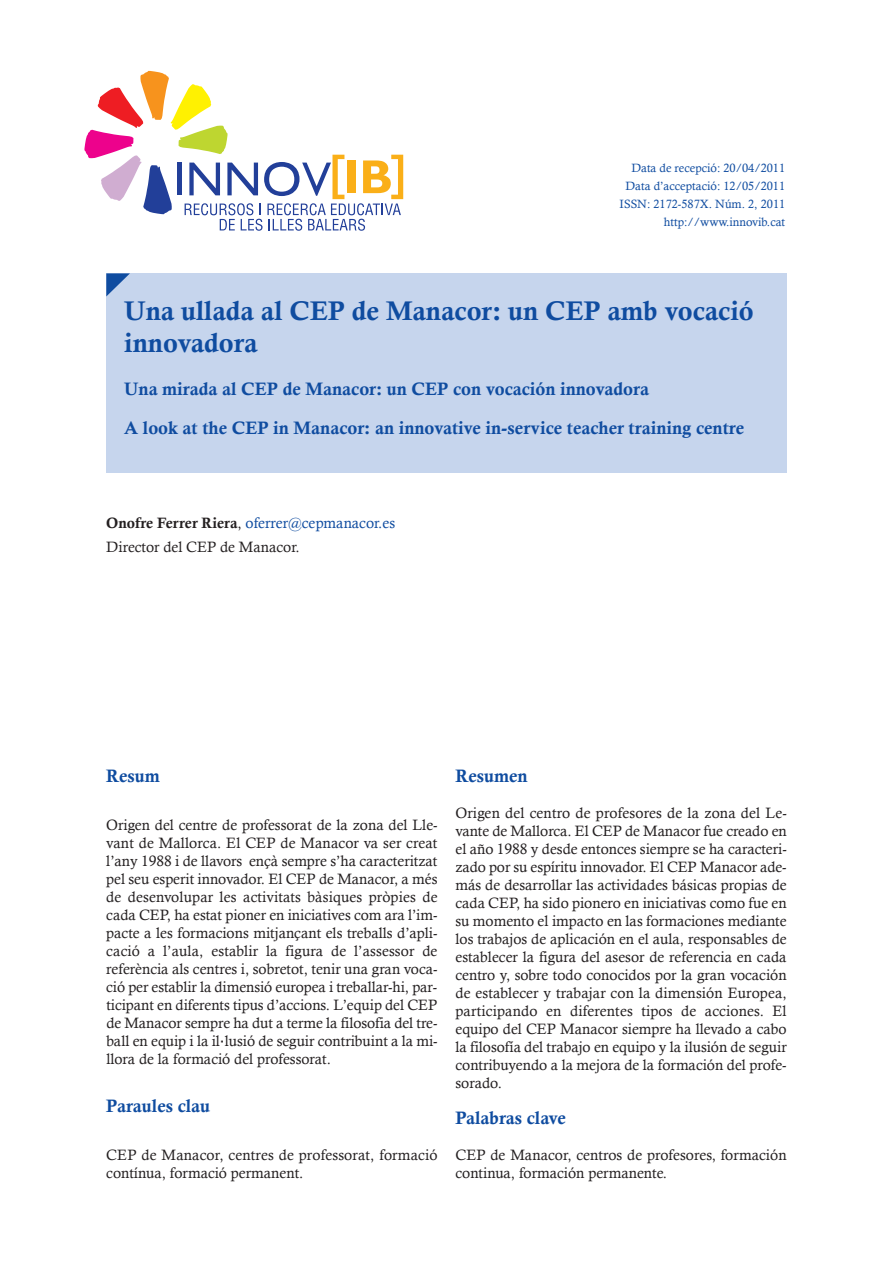
<style>
.page{position:relative;width:893px;height:1263px;background:#fff}
.page>*{position:absolute;margin:0;border:0;box-sizing:border-box;transform-origin:0 0}
.t1{font:27px/32.4px "Calis MT Bol";color:#0f4ca0}
.t2{font:18px/38.5px "Calis MT Bol";color:#0f4ca0}
.t3{font:15px/18px "Calisto";color:#231f20}
.t4{font:12px/18px "Calisto";color:#0f4ca0;text-align:right}
.s1{font-family:"Calis MT Bol"}
.s2{color:#0f4ca0}
.s3{font-family:"Lucida Grande"}
</style>
<div class="page">
<div style="left:106px;top:273px;width:681px;height:200px;background:#c6d5ed"></div>
<svg style="left:106px;top:273px;width:24px;height:23px"></svg>
<svg style="left:84px;top:71px;width:319px;height:160px"></svg>
<p class="t4" style="left:620px;top:159px;width:167px">Data de recepció: 20/04/2011<br>Data d’acceptació: 12/05/2011<br>ISSN: 2172-587X. Núm. 2, 2011 http://www.innovib.cat</p>
<h1 class="t1" style="left:124px;top:297px;width:631px">Una ullada al CEP de Manacor: un CEP amb vocació innovadora</h1>
<p class="t2" style="left:124px;top:372px;width:621px">Una mirada al CEP de Manacor: un CEP con vocación innovadora<br>A look at the CEP in Manacor: an innovative in-service teacher training centre</p>
<p class="t3" style="left:106px;top:510px;width:290px;line-height:24px"><span class="s1">Onofre Ferrer Riera</span>, <span class="s2">oferrer@cepmanacor.es<br></span>Director del CEP de Manacor.</p>
<p class="t2" style="left:106px;top:759px;width:55px">Resum</p>
<p class="t3" style="left:106px;top:816px;width:333px;text-align:justify">Origen del centre de professorat de la zona del Lle&shy;vant de Mallorca. El CEP de Manacor va ser creat l’any 1988 i de llavors ençà sempre s’ha caracteritzat pel seu esperit innovador. El CEP de Manacor, a més de desenvolupar les activitats bàsiques pròpies de cada CEP, ha estat pioner en iniciatives com ara l’im&shy;pacte a les formacions mitjançant els treballs d’apli&shy;cació a l’aula, establir la figura de l’assessor de referència als centres i, sobretot, tenir una gran voca&shy;ció per establir la dimensió europea i treballar-hi, par&shy;ticipant en diferents tipus d’accions. L’equip del CEP de Manacor sempre ha dut a terme la filosofia del tre&shy;ball en equip i la il<span class="s3">·</span>lusió de seguir contribuint a la mi&shy;llora de la formació del professorat.</p>
<p class="t2" style="left:106px;top:1089px;width:105px">Paraules clau</p>
<p class="t3" style="left:106px;top:1146px;width:333px">CEP de Manacor, centres de professorat, formació contínua, formació permanent.</p>
<p class="t2" style="left:455px;top:759px;width:74px">Resumen</p>
<p class="t3" style="left:455px;top:804px;width:333px;text-align:justify">Origen del centro de profesores de la zona del Le&shy;vante de Mallorca. El CEP de Manacor fue creado en el año 1988 y desde entonces siempre se ha caracteri&shy;zado por su espíritu innovador. El CEP Manacor ade&shy;más de desarrollar las actividades básicas propias de cada CEP, ha sido pionero en iniciativas como fue en su momento el impacto en las formaciones mediante los trabajos de aplicación en el aula, responsables de establecer la figura del asesor de referencia en cada centro y, sobre todo conocidos por la gran vocación de establecer y trabajar con la dimensión Europea, participando en diferentes tipos de acciones. El equipo del CEP Manacor siempre ha llevado a cabo la filosofía del trabajo en equipo y la ilusión de seguir contribuyendo a la mejora de la formación del profe&shy;sorado.</p>
<p class="t2" style="left:455px;top:1101px;width:112px">Palabras clave</p>
<p class="t3" style="left:455px;top:1146px;width:333px">CEP de Manacor, centros de profesores, formación continua, formación permanente.</p>
</div>
